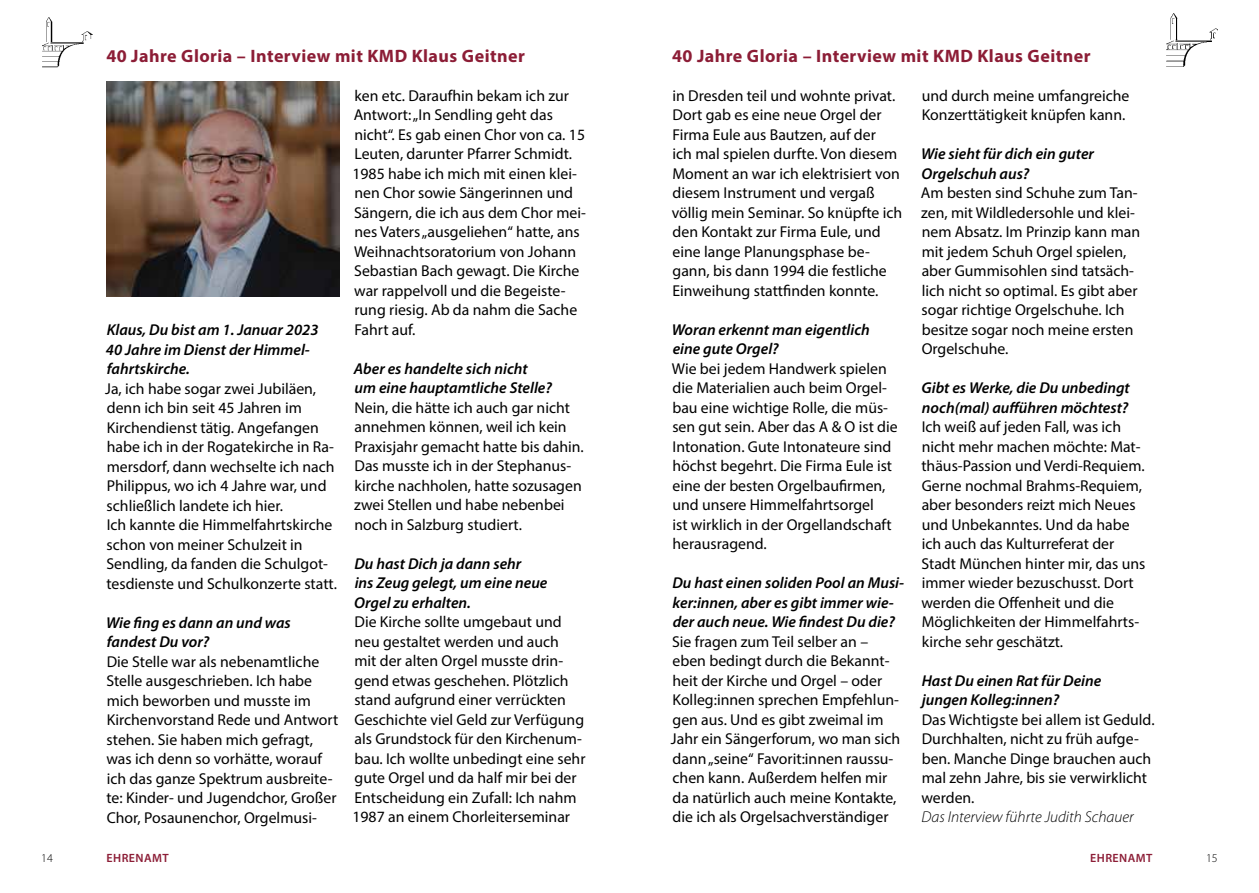
<style>
.page{position:relative;width:1259px;height:893px;background:#fff}
.page>*{position:absolute;margin:0;border:0;box-sizing:border-box;transform-origin:0 0}
.t1{font:700 18px "Myriad Pro";letter-spacing:.025em;color:#8c1d36}
.t2{font:15.75px/19.5px "Myriad Pro";color:#000}
.t3{font:italic 600 15.75px/19.5px "Myriad Pro";color:#000}
.t4{font:italic 300 15.75px "Myriad Pro";color:#000}
.t5{font:600 12px "Myriad Pro";letter-spacing:.04em;color:#8c1d36}
.t6{font:300 12px "Myriad Pro";color:#000}
</style>
<div class="page">
<img style="left:1166px;top:13px;width:51px;height:54px">
<img style="left:42px;top:17px;width:51px;height:50px">
<img style="left:106px;top:82px;width:233px;height:214px">
<p class="t1" style="left:106px;top:44px;width:420px">40 Jahre Gloria – Interview mit KMD Klaus Geitner</p>
<p class="t1" style="left:672px;top:44px;width:420px">40 Jahre Gloria – Interview mit KMD Klaus Geitner</p>
<p class="t3" style="left:106px;top:320px;width:214px">Klaus, Du bist am 1. Januar 2023<br>40 Jahre im Dienst der Himmel&shy;fahrtskirche.</p>
<p class="t2" style="left:105px;top:378px;width:233px">Ja, ich habe sogar zwei Jubiläen, denn ich bin seit 45 Jahren im Kirchendienst tätig. Angefangen habe ich in der Rogatekirche in Ra&shy;mersdorf, dann wechselte ich nach Philippus, wo ich 4 Jahre war, und schließlich landete ich hier.<br>Ich kannte die Himmelfahrtskirche schon von meiner Schulzeit in Sendling, da fanden die Schulgot&shy;tesdienste und Schulkonzerte statt.</p>
<p class="t3" style="left:106px;top:612px;width:186px">Wie fing es dann an und was fandest Du vor?</p>
<p class="t2" style="left:106px;top:651px;width:233px">Die Stelle war als nebenamtliche<br>Stelle ausgeschrieben. Ich habe mich beworben und musste im<br>Kirchenvorstand Rede und Antwort stehen. Sie haben mich gefragt, was ich denn so vorhätte, worauf ich das ganze Spektrum ausbreite&shy;te: Kinder- und Jugendchor, Großer<br>Chor, Posaunenchor, Orgelmusi-</p>
<p class="t2" style="left:352px;top:86px;width:235px">ken etc. Daraufhin bekam ich zur<br>Antwort: „In Sendling geht das nicht“. Es gab einen Chor von ca. 15<br>Leuten, darunter Pfarrer Schmidt.<br>1985 habe ich mich mit einen klei&shy;nen Chor sowie Sängerinnen und<br>Sängern, die ich aus dem Chor mei&shy;nes Vaters „ausgeliehen“ hatte, ans<br>Weihnachtsoratorium von Johann<br>Sebastian Bach gewagt. Die Kirche war rappelvoll und die Begeiste&shy;rung riesig. Ab da nahm die Sache<br>Fahrt auf.</p>
<p class="t3" style="left:354px;top:359px;width:200px">Aber es handelte sich nicht um eine hauptamtliche Stelle?</p>
<p class="t2" style="left:354px;top:398px;width:231px">Nein, die hätte ich auch gar nicht annehmen können, weil ich kein<br>Praxisjahr gemacht hatte bis dahin.<br>Das musste ich in der Stephanus&shy;kirche nachholen, hatte sozusagen zwei Stellen und habe nebenbei noch in Salzburg studiert.</p>
<p class="t3" style="left:354px;top:554px;width:195px">Du hast Dich ja dann sehr<br>ins Zeug gelegt, um eine neue<br>Orgel zu erhalten.</p>
<p class="t2" style="left:352px;top:612px;width:234px">Die Kirche sollte umgebaut und neu gestaltet werden und auch<br>mit der alten Orgel musste drin&shy;gend etwas geschehen. Plötzlich stand aufgrund einer verrückten<br>Geschichte viel Geld zur Verfügung als Grundstock für den Kirchenum&shy;bau. Ich wollte unbedingt eine sehr gute Orgel und da half mir bei der<br>Entscheidung ein Zufall: Ich nahm<br>1987 an einem Chorleiterseminar</p>
<p class="t2" style="left:672px;top:86px;width:232px">in Dresden teil und wohnte privat.<br>Dort gab es eine neue Orgel der<br>Firma Eule aus Bautzen, auf der<br>ich mal spielen durfte. Von diesem<br>Moment an war ich elektrisiert von diesem Instrument und vergaß völlig mein Seminar. So knüpfte ich den Kontakt zur Firma Eule, und eine lange Planungsphase be&shy;gann, bis dann 1994 die festliche<br>Einweihung stattfinden konnte.</p>
<p class="t3" style="left:672px;top:319px;width:200px">Woran erkennt man eigentlich eine gute Orgel?</p>
<p class="t2" style="left:672px;top:359px;width:227px">Wie bei jedem Handwerk spielen die Materialien auch beim Orgel&shy;bau eine wichtige Rolle, die müs&shy;sen gut sein. Aber das A &amp; O ist die<br>Intonation. Gute Intonateure sind höchst begehrt. Die Firma Eule ist eine der besten Orgelbaufirmen, und unsere Himmelfahrtsorgel<br>ist wirklich in der Orgellandschaft herausragend.</p>
<p class="t3" style="left:672px;top:573px;width:233px">Du hast einen soliden Pool an Musi&shy;ker:innen, aber es gibt immer wie&shy;der auch neue. Wie findest Du die?</p>
<p class="t2" style="left:671px;top:632px;width:231px">Sie fragen zum Teil selber an – eben bedingt durch die Bekannt&shy;heit der Kirche und Orgel – oder<br>Kolleg:innen sprechen Empfehlun&shy;gen aus. Und es gibt zweimal im<br>Jahr ein Sängerforum, wo man sich dann „seine“ Favorit:innen raussu&shy;chen kann. Außerdem helfen mir da natürlich auch meine Kontakte, die ich als Orgelsachverständiger</p>
<p class="t2" style="left:921px;top:86px;width:209px">und durch meine umfangreiche<br>Konzerttätigkeit knüpfen kann.</p>
<p class="t3" style="left:921px;top:144px;width:174px">Wie sieht für dich ein guter<br>Orgelschuh aus?</p>
<p class="t2" style="left:921px;top:183px;width:221px">Am besten sind Schuhe zum Tan&shy;zen, mit Wildledersohle und klei&shy;nem Absatz. Im Prinzip kann man mit jedem Schuh Orgel spielen, aber Gummisohlen sind tatsäch&shy;lich nicht so optimal. Es gibt aber sogar richtige Orgelschuhe. Ich besitze sogar noch meine ersten<br>Orgelschuhe.</p>
<p class="t3" style="left:921px;top:378px;width:210px">Gibt es Werke, die Du unbedingt noch(mal) aufführen möchtest?</p>
<p class="t2" style="left:921px;top:417px;width:225px">Ich weiß auf jeden Fall, was ich nicht mehr machen möchte: Mat&shy;thäus-Passion und Verdi-Requiem.<br>Gerne nochmal Brahms-Requiem, aber besonders reizt mich Neues und Unbekanntes. Und da habe ich auch das Kulturreferat der<br>Stadt München hinter mir, das uns immer wieder bezuschusst. Dort werden die Offenheit und die<br>Möglichkeiten der Himmelfahrts&shy;kirche sehr geschätzt.</p>
<p class="t3" style="left:921px;top:670px;width:181px">Hast Du einen Rat für Deine jungen Kolleg:innen?</p>
<p class="t2" style="left:921px;top:710px;width:235px">Das Wichtigste bei allem ist Geduld.<br>Durchhalten, nicht zu früh aufge&shy;ben. Manche Dinge brauchen auch mal zehn Jahre, bis sie verwirklicht werden.</p>
<p class="t4" style="left:921px;top:808px;width:214px">Das Interview führte Judith Schauer</p>
<p class="t5" style="left:106px;top:850px;width:64px">EHRENAMT</p>
<p class="t5" style="left:1090px;top:850px;width:64px">EHRENAMT</p>
<p class="t6" style="left:41px;top:850px;width:13px">14</p>
<p class="t6" style="left:1206px;top:850px;width:13px">15</p>
</div>
